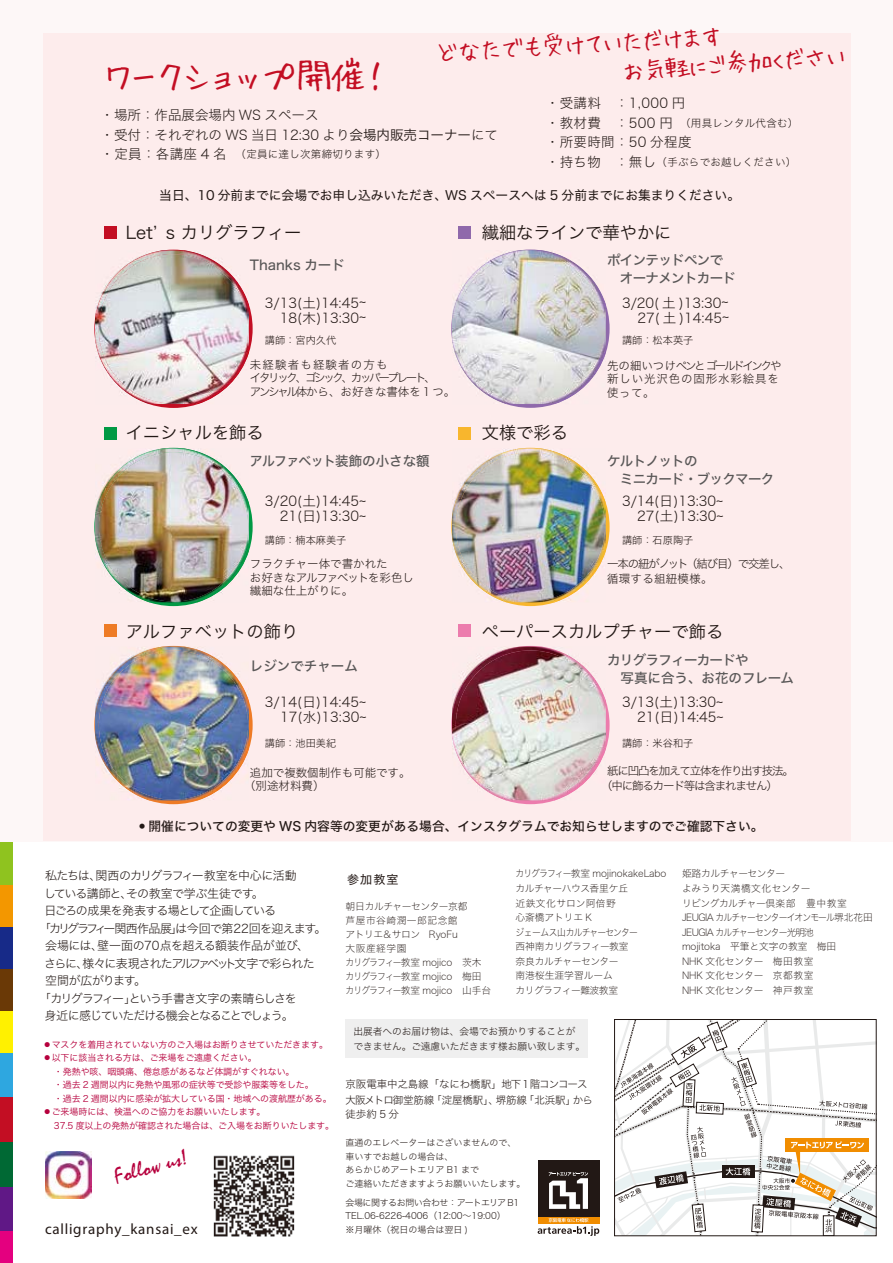
<style>
.page{position:relative;width:893px;height:1263px;background:#fff}
.page>*{position:absolute;margin:0;border:0;box-sizing:border-box;transform-origin:0 0}
.t1{font:36px "Hui Font P";letter-spacing:-.05em;color:#c30e23}
.t2{font:24px "Hui Font P";color:#c30e23}
.t3{font:22.05px "Mistral";color:#b6003d}
.t4{font:17.25px "Hiragino Sans W3";color:#221815}
.t5{font:15px "Myriad Pro";letter-spacing:.05em;color:#221815}
.t6{font:13.5px/15px "Hiragino Sans W2";color:#221815;text-align:right}
.t7{font:13.5px/18px "Hiragino Sans W5";letter-spacing:-.05em;color:#595757}
.t8{font:13.5px "Hiragino Sans W5";color:#595757}
.t9{font:13.5px "Hiragino Sans W5";letter-spacing:-.05em;color:#595757;scale:.95 1}
.t10{font:13.5px "Hiragino Sans W2";letter-spacing:.025em;color:#221815}
.t11{font:12.75px "Hiragino Sans W5";color:#221815}
.t12{font:12.75px "Hiragino Sans W4";color:#221815}
.t13{font:12px "Hiragino Sans W2";letter-spacing:-.1em;color:#221815}
.t14{font:12px "Hiragino Sans W2";letter-spacing:-.075em;color:#221815}
.t15{font:12px "Hiragino Sans W2";letter-spacing:-.03em;color:#221815}
.t16{font:12px "Hiragino Sans W2";letter-spacing:-.055em;color:#221815}
.t17{font:12px "Hiragino Sans W2";letter-spacing:-.105em;color:#221815}
.t18{font:12px "Hiragino Sans W2";letter-spacing:-.045em;color:#221815}
.t19{font:12px "Hiragino Sans W4";color:#221815}
.t20{font:11.55px/13.5px "Hiragino Sans W2";letter-spacing:-.1em;color:#221815}
.t21{font:11.55px/13.5px "Hiragino Sans W2";color:#221815}
.t22{font:10.5px "Hiragino Sans W2";letter-spacing:.025em;color:#221815}
.t23{font:10.5px/16.5px "Hiragino Sans W2";letter-spacing:-.01em;color:#221815}
.t24{font:10.2px "Hiragino Sans W2";color:#221815}
.t25{font:9.75px/14.5px "Hiragino Sans W1";letter-spacing:-.01em;color:#221815}
.t26{font:9.75px/14.5px "Hiragino Sans W1";letter-spacing:-.05em;color:#221815;scale:.9 1}
.t27{font:9.75px/15px "Hiragino Sans W2";letter-spacing:-.01em;color:#221815}
.t28{font:9px "Hiragino Sans W3";letter-spacing:-.01em;color:#b6003d}
.t29{font:9px/13.5px "Hiragino Sans W2";color:#221815}
.s1{font-family:"Hiragino Sans W3"}
.s2{font-size:13.5px}
</style>
<div class="page">
<svg style="left:614px;top:1019px;width:263px;height:217px"></svg>
<div style="left:538px;top:1161px;width:61px;height:56px;background:#221815"></div>
<svg style="left:549px;top:1172px;width:39px;height:37px"></svg>
<div style="left:538px;top:1217px;width:61px;height:6px;background:#f18d00"></div>
<svg style="left:538px;top:1218px;width:61px;height:18px"></svg>
<img style="left:213px;top:1155px;width:82px;height:82px">
<img style="left:45px;top:1152px;width:47px;height:47px">
<div style="left:346px;top:1019px;width:242px;height:39px;background:#efefef"></div>
<div style="left:0;top:0;width:893px;height:842px;background:#fdf7f7"></div>
<div style="left:43px;top:33px;width:807px;height:807px;background:#fdecec"></div>
<div style="left:104px;top:427px;width:13px;height:13px;background:#094"></div>
<div style="left:104px;top:624px;width:13px;height:13px;background:#ee7b25"></div>
<div style="left:104px;top:226px;width:13px;height:12px;background:#c30e23"></div>
<div style="left:458px;top:226px;width:13px;height:12px;background:#8f69ab"></div>
<div style="left:458px;top:427px;width:13px;height:13px;background:#f8b62d"></div>
<div style="left:458px;top:624px;width:13px;height:13px;background:#ec7cad"></div>
<svg style="left:451px;top:646px;width:159px;height:158px"></svg>
<img style="left:452px;top:647px;width:154px;height:153px">
<svg style="left:94px;top:646px;width:159px;height:158px"></svg>
<img style="left:95px;top:647px;width:154px;height:153px">
<svg style="left:451px;top:504px;width:159px;height:102px"></svg>
<img style="left:452px;top:448px;width:154px;height:154px">
<svg style="left:94px;top:503px;width:159px;height:103px"></svg>
<img style="left:95px;top:448px;width:154px;height:154px">
<svg style="left:451px;top:305px;width:159px;height:103px"></svg>
<img style="left:452px;top:250px;width:154px;height:154px">
<svg style="left:94px;top:305px;width:159px;height:103px"></svg>
<img style="left:95px;top:250px;width:154px;height:154px">
<div style="left:0;top:1231px;width:13px;height:32px;background:#e4007f"></div>
<div style="left:0;top:1186px;width:13px;height:45px;background:#601886"></div>
<div style="left:0;top:1142px;width:13px;height:44px;background:#006934"></div>
<div style="left:0;top:1097px;width:13px;height:45px;background:#c30e23"></div>
<div style="left:0;top:1052px;width:13px;height:45px;background:#2ea7e0"></div>
<div style="left:0;top:1010px;width:13px;height:42px;background:#fff100"></div>
<div style="left:0;top:968px;width:13px;height:42px;background:#6a3906"></div>
<div style="left:0;top:926px;width:13px;height:42px;background:#172a88"></div>
<div style="left:0;top:884px;width:13px;height:42px;background:#f39700"></div>
<div style="left:0;top:842px;width:13px;height:42px;background:#8fc31f"></div>
<h1 class="t1" style="left:104px;top:52px;width:284px">ワークショップ開催！</h1>
<h2 class="t2" style="left:436px;top:36px;width:287px;rotate:-3deg">どなたでも受けていただけます</h2>
<h2 class="t2" style="left:621px;top:55px;width:226px;rotate:-4deg">お気軽にご参加ください</h2>
<h3 class="t6" style="left:100px;top:104px;width:399px;line-height:19.5px;text-align:left">・場所：作品展会場内 WS スペース<br>・受付：それぞれの WS 当日 12:30 より<span class="s1">会場内販売コーナー</span>にて</h3>
<p class="t22" style="left:100px;top:145px;width:287px"><span class="s2">・定員：各講座 4 名　</span>（定員に達し次第締切ります）</p>
<h3 class="t6" style="left:546px;top:95px;width:141px">・受講料　：1,000 円</h3>
<p class="t22" style="left:546px;top:113px;width:254px"><span class="s2">・教材費　：500 円</span> （用具レンタル代含む）</p>
<h3 class="t10" style="left:546px;top:130px;width:147px">・所要時間：50 分程度</h3>
<p class="t22" style="left:546px;top:152px;width:252px"><span class="s2">・持ち物　：無し</span>（手ぶらでお越しください）</p>
<h3 class="t12" style="left:159px;top:184px;width:582px">当日、10 分前までに会場でお申し込みいただき、WS スペースへは 5 分前までにお集まりください。</h3>
<h3 class="t4" style="left:126px;top:217px;width:177px">Letʼ s カリグラフィー</h3>
<h3 class="t4" style="left:482px;top:217px;width:191px">繊細なラインで華やかに</h3>
<h3 class="t8" style="left:250px;top:253px;width:96px">Thanks カード</h3>
<h3 class="t7" style="left:607px;top:250px;width:130px">ポインテッドペンで　オーナメントカード</h3>
<h3 class="t6" style="left:265px;top:294px;width:103px">3/13(土)14:45~<br>18(木)13:30~</h3>
<p class="t24" style="left:265px;top:331px;width:73px">講師：宮内久代</p>
<h3 class="t6" style="left:622px;top:294px;width:109px">3/20( 土 )13:30~<br>27( 土 )14:45~</h3>
<p class="t24" style="left:622px;top:331px;width:73px">講師：松本英子</p>
<p class="t20" style="left:250px;top:357px;width:207px">未経験者も経験者の方も<br>イタリック、ゴシック、カッパープレート、<br>アンシャル体から、お好きな書体を１つ。</p>
<p class="t21" style="left:607px;top:358px;width:176px">先の細いつけペンとゴールドインクや新しい光沢色の固形水彩絵具を使って。</p>
<h3 class="t4" style="left:126px;top:418px;width:139px">イニシャルを飾る</h3>
<h3 class="t4" style="left:482px;top:418px;width:88px">文様で彩る</h3>
<h3 class="t9" style="left:250px;top:448px;width:191px">アルファベット装飾の小さな額</h3>
<h3 class="t7" style="left:607px;top:451px;width:169px">ケルトノットの<br>　ミニカード・ブックマーク</h3>
<h3 class="t6" style="left:265px;top:493px;width:103px">3/20(土)14:45~<br>21(日)13:30~</h3>
<h3 class="t6" style="left:622px;top:493px;width:103px">3/14(日)13:30~<br>27(土)13:30~</h3>
<p class="t24" style="left:265px;top:531px;width:83px">講師：楠本麻美子</p>
<p class="t24" style="left:622px;top:531px;width:73px">講師：石原陶子</p>
<p class="t21" style="left:250px;top:556px;width:166px">フラクチャー体で書かれた<br>お好きなアルファベットを彩色し繊細な仕上がりに。</p>
<p class="t20" style="left:607px;top:555px;width:185px;line-height:15px">一本の紐がノット（結び目）で交差し、循環する組紐模様。</p>
<h3 class="t4" style="left:126px;top:616px;width:174px">アルファベットの飾り</h3>
<h3 class="t4" style="left:482px;top:616px;width:243px">ペーパースカルプチャーで飾る</h3>
<h3 class="t8" style="left:250px;top:654px;width:109px">レジンでチャーム</h3>
<h3 class="t7" style="left:607px;top:650px;width:188px">カリグラフィーカードや<br>　写真に合う、お花のフレーム</h3>
<h3 class="t6" style="left:265px;top:694px;width:103px">3/14(日)14:45~<br>17(水)13:30~</h3>
<h3 class="t6" style="left:622px;top:694px;width:103px">3/13(土)13:30~<br>21(日)14:45~</h3>
<p class="t24" style="left:265px;top:734px;width:73px">講師：池田美紀</p>
<p class="t24" style="left:622px;top:734px;width:73px">講師：米谷和子</p>
<p class="t21" style="left:244px;top:765px;width:168px;text-indent:6px">追加で複数個制作も可能です。（別途材料費）</p>
<p class="t20" style="left:601px;top:763px;width:194px;line-height:15px;text-indent:6px">紙に凹凸を加えて立体を作り出す技法。（中に飾るカード等は含まれません）</p>
<h3 class="t11" style="left:136px;top:815px;width:629px">•開催についての変更や WS 内容等の変更がある場合、インスタグラムでお知らせしますのでご確認下さい。</h3>
<p class="t14" style="left:45px;top:865px;width:253px">私たちは、関西のカリグラフィー教室を中心に活動</p>
<p class="t18" style="left:44px;top:882px;width:221px">している講師と、その教室で学ぶ生徒です。</p>
<p class="t14" style="left:44px;top:900px;width:233px">日ごろの成果を発表する場として企画している</p>
<p class="t16" style="left:39px;top:917px;width:289px">「カリグラフィー関西作品展」は今回で第22回を迎えます。</p>
<p class="t15" style="left:45px;top:935px;width:266px">会場には、壁一面の70点を超える額装作品が並び、</p>
<p class="t13" style="left:44px;top:953px;width:272px">さらに、様々に表現されたアルファベット文字で彩られた</p>
<p class="t15" style="left:45px;top:970px;width:103px">空間が広がります。</p>
<p class="t13" style="left:39px;top:988px;width:259px">「カリグラフィー」という手書き文字の素晴らしさを</p>
<p class="t17" style="left:45px;top:1005px;width:251px">身近に感じていただける機会となることでしょう。</p>
<p class="t28" style="left:43px;top:1036px;width:287px">・マスクを着用されていない方のご入場はお断りさせていただきます。</p>
<p class="t28" style="left:43px;top:1050px;width:215px">・以下に該当される方は、ご来場をご遠慮ください。</p>
<p class="t28" style="left:54px;top:1063px;width:242px">・発熱や咳、咽頭痛、倦怠感があるなど体調がすぐれない。</p>
<p class="t28" style="left:45px;top:1077px;width:270px">　・過去 2 週間以内に発熱や風邪の症状等で受診や服薬等をした。</p>
<p class="t28" style="left:45px;top:1090px;width:288px">　・過去 2 週間以内に感染が拡大している国・地域への渡航歴がある。</p>
<p class="t28" style="left:43px;top:1104px;width:224px">・ご来場時には、検温へのご協力をお願いいたします。</p>
<p class="t28" style="left:45px;top:1117px;width:291px">　37.5 度以上の発熱が確認された場合は、ご入場をお断りいたします。</p>
<h3 class="t3" style="left:111px;top:1163px;width:77px;rotate:-15deg">Follow us!</h3>
<h3 class="t5" style="left:45px;top:1219px;width:154px">calligraphy_kansai_ex</h3>
<p class="t19" style="left:347px;top:869px;width:53px">参加教室</p>
<p class="t25" style="left:346px;top:899px;width:147px;line-height:14px">朝日カルチャーセンター京都<br>芦屋市谷崎潤一郎記念館<br>アトリエ＆サロン　RyoFu<br>大阪産経学園<br>カリグラフィー教室 mojico　茨木カリグラフィー教室 mojico　梅田　カリグラフィー教室 mojico　山手台</p>
<p class="t26" style="left:515px;top:866px;width:169px">カリグラフィー教室 mojinokakeLaboカルチャーハウス香里ケ丘<br>近鉄文化サロン阿倍野<br>心斎橋アトリエ K<br>ジェームス山カルチャーセンター<br>西神南カリグラフィー教室<br>奈良カルチャーセンター<br>南港桜生涯学習ルーム<br>カリグラフィー難波教室</p>
<p class="t27" style="left:353px;top:1023px;width:233px">出展者へのお届け物は、会場でお預かりすることができません。ご遠慮いただきます様お願い致します。</p>
<p class="t23" style="left:346px;top:1074px;width:249px">京阪電車中之島線「なにわ橋駅」地下１階コンコース大阪メトロ御堂筋線「淀屋橋駅」、堺筋線「北浜駅」から</p>
<p class="t23" style="left:346px;top:1105px;width:55px">徒歩約 5 分</p>
<p class="t29" style="left:346px;top:1135px;width:181px">直通のエレベーターはございませんので、車いすでお越しの場合は、<br>あらかじめアートエリア B1 まで<br>ご連絡いただきますようお願いいたします。</p>
<p class="t29" style="left:346px;top:1195px;width:175px">会場に関するお問い合わせ：アートエリア B1<br>TEL.06-6226-4006（12:00～19:00）<br>※月曜休（祝日の場合は翌日 )</p>
<p class="t25" style="left:682px;top:866px;width:192px">姫路カルチャーセンター<br>よみうり天満橋文化センター<br>リビングカルチャー倶楽部　豊中教室<br>JEUGIA カルチャーセンターイオンモール堺北花田<br>JEUGIA カルチャーセンター光明池<br>mojitoka　平筆と文字の教室　梅田<br>NHK 文化センター　梅田教室<br>NHK 文化センター　京都教室<br>NHK 文化センター　神戸教室</p>
</div>
